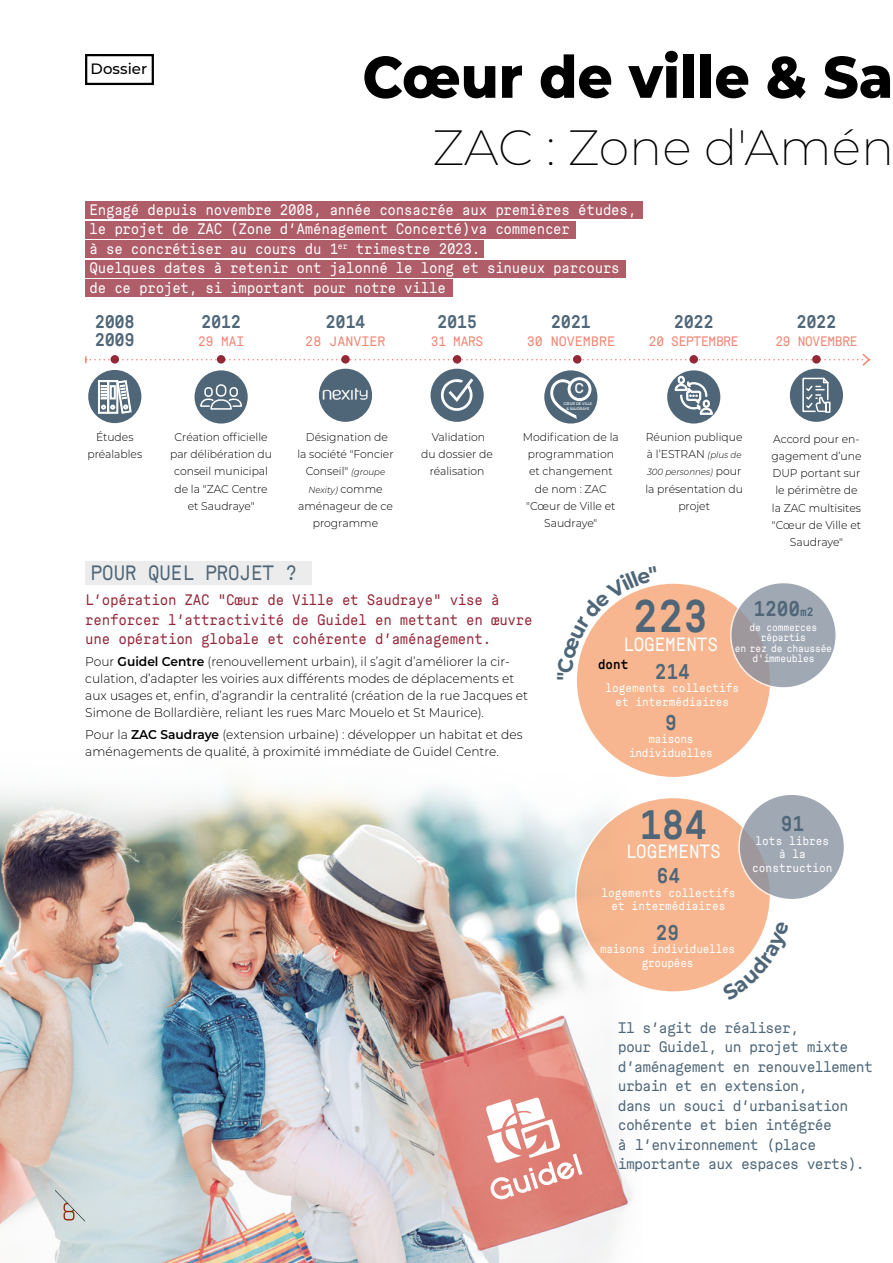
<style>
.page{position:relative;width:893px;height:1263px;background:#fff}
.page>*{position:absolute;margin:0;border:0;box-sizing:border-box;transform-origin:0 0}
.t1{font:800 58.5px "Montserrat";color:#000;scale:.94 1}
.t2{font:200 49.5px "Montserrat";color:#000}
.t3{font:700 45px "ASM";color:#4e6678;scale:.9 1}
.t4{font:700 40.5px "ASM";color:#4e6678;scale:.9 1}
.t5{font:700 21px "ASM";color:#4e6678;scale:.9 1}
.t6{font:20.55px "ASM";color:#4e6678;scale:.9 1}
.t7{font:19.5px "ASM";color:#fff;scale:.96 1}
.t8{font:18.9px "ASM";color:#fff;scale:.9 1}
.t9{font:700 18px/17.5px "ASM";letter-spacing:-.02em;color:#4e6678;scale:.92 1}
.t10{font:15px/19.5px "ASM";letter-spacing:-.02em;color:#fff;scale:.92 1}
.t11{font:15px/19.5px "ASM";letter-spacing:-.05em;color:#4e6678;scale:.96 1}
.t12{font:15px/19.5px "ASM";letter-spacing:-.02em;color:#942738;scale:.92 1}
.t13{font:500 15px "Montserrat";color:#000}
.t14{font:13.5px "ASM";letter-spacing:-.02em;color:#f08573;scale:.92 1}
.t15{font:13.5px "ASM";color:#f08573;scale:.96 1}
.t16{font:700 13.5px "ASM";color:#000;scale:.9 1}
.t17{font:300 12.75px/17.2px "Montserrat";color:#000;scale:.96 1}
.t18{font:12px/13.5px "ASM";color:#fff;text-align:center;scale:.9 1}
.t19{font:12px/13.5px "ASM";letter-spacing:-.025em;color:#fff;text-align:center;scale:.9 1}
.t20{font:300 11.25px/17.2px "Montserrat";color:#000;text-align:center;scale:.96 1}
.t21{font:10.5px/10.5px "ASM";letter-spacing:-.025em;color:#fff;text-align:center;scale:.9 1}
.t22{font:italic 300 9px "Montserrat";color:#000;scale:.96 1}
.t23{font:500 4.65px/4.7px "Montserrat";letter-spacing:-.025em;color:#fff;text-align:center;scale:.9 1}
.s1{font-style:italic;font-size:9px}
.s2{font-style:normal;font-size:11.25px}
.s3{font-weight:600}
.s4{font-size:12px}
</style>
<div class="page">
<div style="left:85px;top:54px;width:69px;height:31px;border:2px solid #000"></div>
<div style="left:85px;top:201px;width:557px;height:18px;background:#ae5d69"></div>
<div style="left:85px;top:221px;width:491px;height:18px;background:#ae5d69"></div>
<div style="left:85px;top:260px;width:541px;height:17px;background:#ae5d69"></div>
<div style="left:85px;top:279px;width:368px;height:18px;background:#ae5d69"></div>
<div style="left:85px;top:240px;width:399px;height:18px;background:#ae5d69"></div>
<div style="left:85px;top:561px;width:226px;height:23px;background:#ececec"></div>
<img style="left:0;top:785px;width:632px;height:478px">
<div style="left:88px;top:370px;width:53px;height:53px;background:#4e6678;border-radius:50%"></div>
<div style="left:195px;top:370px;width:53px;height:53px;background:#4e6678;border-radius:50%"></div>
<svg style="left:200px;top:384px;width:43px;height:26px"></svg>
<img style="left:319px;top:369px;width:53px;height:53px;border-radius:27px">
<div style="left:431px;top:369px;width:53px;height:53px;background:#4e6678;border-radius:50%"></div>
<div style="left:790px;top:369px;width:53px;height:53px;background:#4e6678;border-radius:50%"></div>
<div style="left:576px;top:797px;width:194px;height:195px;background:#f7b68f;border-radius:50%"></div>
<div style="left:576px;top:583px;width:195px;height:195px;background:#f7b68f;border-radius:50%"></div>
<div style="left:544px;top:370px;width:53px;height:53px;background:#4e6678;border-radius:50%"></div>
<svg style="left:550px;top:377px;width:41px;height:42px"></svg>
<svg style="left:98px;top:380px;width:33px;height:33px"></svg>
<div style="left:667px;top:370px;width:53px;height:53px;background:#4e6678;border-radius:50%"></div>
<svg style="left:675px;top:376px;width:38px;height:39px"></svg>
<svg style="left:731px;top:582px;width:105px;height:106px;background:#a1a6b0"></svg>
<div style="left:730px;top:582px;width:107px;height:107px;border:2px solid #fff;border-radius:50%"></div>
<svg style="left:739px;top:794px;width:105px;height:106px;background:#a1a7b2"></svg>
<div style="left:738px;top:793px;width:107px;height:107px;border:2px solid #fff;border-radius:50%"></div>
<svg style="left:85px;top:353px;width:786px;height:13px"></svg>
<div style="left:111px;top:355px;width:8px;height:9px;background:#942738;border-radius:50%"></div>
<div style="left:453px;top:355px;width:8px;height:9px;background:#942738;border-radius:50%"></div>
<div style="left:217px;top:355px;width:8px;height:9px;background:#942738;border-radius:50%"></div>
<div style="left:573px;top:355px;width:8px;height:9px;background:#942738;border-radius:50%"></div>
<div style="left:341px;top:355px;width:9px;height:9px;background:#942738;border-radius:50%"></div>
<div style="left:689px;top:355px;width:9px;height:9px;background:#942738;border-radius:50%"></div>
<div style="left:812px;top:355px;width:9px;height:9px;background:#942738;border-radius:50%"></div>
<svg style="left:802px;top:377px;width:29px;height:36px"></svg>
<svg style="left:440px;top:378px;width:34px;height:33px"></svg>
<svg style="left:485px;top:1097px;width:97px;height:102px"></svg>
<svg style="left:55px;top:1190px;width:30px;height:32px"></svg>
<svg style="left:576px;top:584px;width:81px;height:96px"></svg>
<svg style="left:722px;top:922px;width:44px;height:56px"></svg>
<h3 class="t13" style="left:91px;top:59px;width:58px">Dossier</h3>
<h1 class="t1" style="left:362px;top:34px;width:566px">Cœur de ville &amp; Sa</h1>
<h2 class="t2" style="left:432px;top:114px;width:463px">ZAC : Zone d'Amén</h2>
<p class="t10" style="left:90px;top:200px;width:596px">Engagé depuis novembre 2008, année consacrée aux premières études, le projet de ZAC (Zone d’Aménagement Concerté)va commencer<br>à se concrétiser au cours du 1<sup>er</sup> trimestre 2023.<br>Quelques dates à retenir ont jalonné le long et sinueux parcours de ce projet, si important pour notre ville</p>
<h3 class="t9" style="left:95px;top:313px;width:45px">2008<br>2009</h3>
<h3 class="t9" style="left:201px;top:313px;width:45px">2012</h3>
<p class="t14" style="left:198px;top:333px;width:52px">29 MAI</p>
<h3 class="t9" style="left:325px;top:313px;width:45px">2014</h3>
<p class="t15" style="left:305px;top:333px;width:85px">28 JANVIER</p>
<h3 class="t9" style="left:437px;top:313px;width:45px">2015</h3>
<p class="t14" style="left:431px;top:333px;width:58px">31 MARS</p>
<h3 class="t9" style="left:551px;top:313px;width:45px">2021</h3>
<p class="t15" style="left:527px;top:333px;width:94px">30 NOVEMBRE</p>
<h3 class="t9" style="left:674px;top:313px;width:45px">2022</h3>
<p class="t14" style="left:649px;top:333px;width:99px">20 SEPTEMBRE</p>
<p class="t20" style="left:87px;top:428px;width:59px">Études préalables</p>
<p class="t20" style="left:170px;top:428px;width:108px">Création officielle par délibération du conseil municipal de la "ZAC Centre et Saudraye"</p>
<p class="t20" style="left:297px;top:428px;width:102px">Désignation de<br>la société "Foncier<br>Conseil" <span class="s1">(groupe</span></p>
<p class="t22" style="left:308px;top:483px;width:79px">Nexity) <span class="s2">comme</span></p>
<p class="t20" style="left:298px;top:497px;width:100px">aménageur de ce programme</p>
<h3 class="t6" style="left:91px;top:560px;width:231px">POUR QUEL PROJET ?</h3>
<p class="t20" style="left:421px;top:428px;width:76px">Validation<br>du dossier de réalisation</p>
<h3 class="t7" style="left:573px;top:374px;width:14px">c</h3>
<p class="t23" style="left:563px;top:401px;width:34px">cœur de ville &amp; saudraye</p>
<p class="t20" style="left:523px;top:428px;width:102px">Modification de la programmation et changement de nom : ZAC "Cœur de Ville et<br>Saudraye"</p>
<p class="t20" style="left:646px;top:428px;width:102px;text-align:left">Réunion publique à l’ESTRAN <span class="s1">(plus de</span></p>
<p class="t22" style="left:647px;top:466px;width:100px">300 personnes) <span class="s2">pour</span></p>
<p class="t20" style="left:645px;top:480px;width:103px">la présentation du projet</p>
<h3 class="t9" style="left:796px;top:313px;width:45px">2022</h3>
<p class="t14" style="left:775px;top:333px;width:91px">29 NOVEMBRE</p>
<p class="t20" style="left:771px;top:429px;width:95px">Accord pour en&shy;gagement d’une<br>DUP portant sur le périmètre de la ZAC multisites "Cœur de Ville et<br>Saudraye"</p>
<h3 class="t12" style="left:85px;top:590px;width:488px">L’opération ZAC "Cœur de Ville et Saudraye" vise à renforcer l’attractivité de Guidel en mettant en œuvre une opération globale et cohérente d’aménagement.</h3>
<p class="t17" style="left:85px;top:652px;width:463px">Pour <span class="s3">Guidel Centre</span> (renouvellement urbain), il s’agit d’améliorer la cir&shy;culation, d’adapter les voiries aux différents modes de déplacements et aux usages et, enfin, d’agrandir la centralité (création de la rue Jacques et Simone de Bollardière, reliant les rues Marc Mouelo et St Maurice).</p>
<p class="t17" style="left:85px;top:725px;width:457px">Pour la <span class="s3">ZAC Saudraye</span> (extension urbaine) : développer un habitat et des aménagements de qualité, à proximité immédiate de Guidel Centre.</p>
<h3 class="t3" style="left:633px;top:587px;width:85px">223</h3>
<h3 class="t8" style="left:623px;top:632px;width:107px">LOGEMENTS</h3>
<h3 class="t5" style="left:655px;top:658px;width:41px">214</h3>
<p class="t18" style="left:605px;top:681px;width:150px">logements collectifs et intermédiaires</p>
<h3 class="t5" style="left:753px;top:595px;width:68px">1200<span class="s4">m2</span></h3>
<p class="t21" style="left:735px;top:621px;width:110px">de commerces répartis<br>en rez de chaussée d'immeubles</p>
<p class="t16" style="left:598px;top:656px;width:35px">dont</p>
<h3 class="t5" style="left:665px;top:709px;width:15px">9</h3>
<p class="t19" style="left:629px;top:732px;width:95px">maisons individuelles</p>
<h3 class="t4" style="left:639px;top:799px;width:77px">184</h3>
<h3 class="t8" style="left:626px;top:840px;width:107px">LOGEMENTS</h3>
<h3 class="t5" style="left:657px;top:863px;width:28px">64</h3>
<p class="t18" style="left:601px;top:886px;width:150px">logements collectifs et intermédiaires</p>
<h3 class="t5" style="left:656px;top:919px;width:28px">29</h3>
<p class="t19" style="left:600px;top:942px;width:152px">maisons individuelles groupées</p>
<h3 class="t5" style="left:781px;top:810px;width:28px">91</h3>
<p class="t18" style="left:752px;top:833px;width:91px">lots libres à la construction</p>
<h3 class="t11" style="left:618px;top:1017px;width:267px">Il s’agit de réaliser,<br>pour Guidel, un projet mixte d’aménagement en renouvellement urbain et en extension,<br>dans un souci d’urbanisation cohérente et bien intégrée<br>à l’environnement (place importante aux espaces verts).</h3>
</div>
